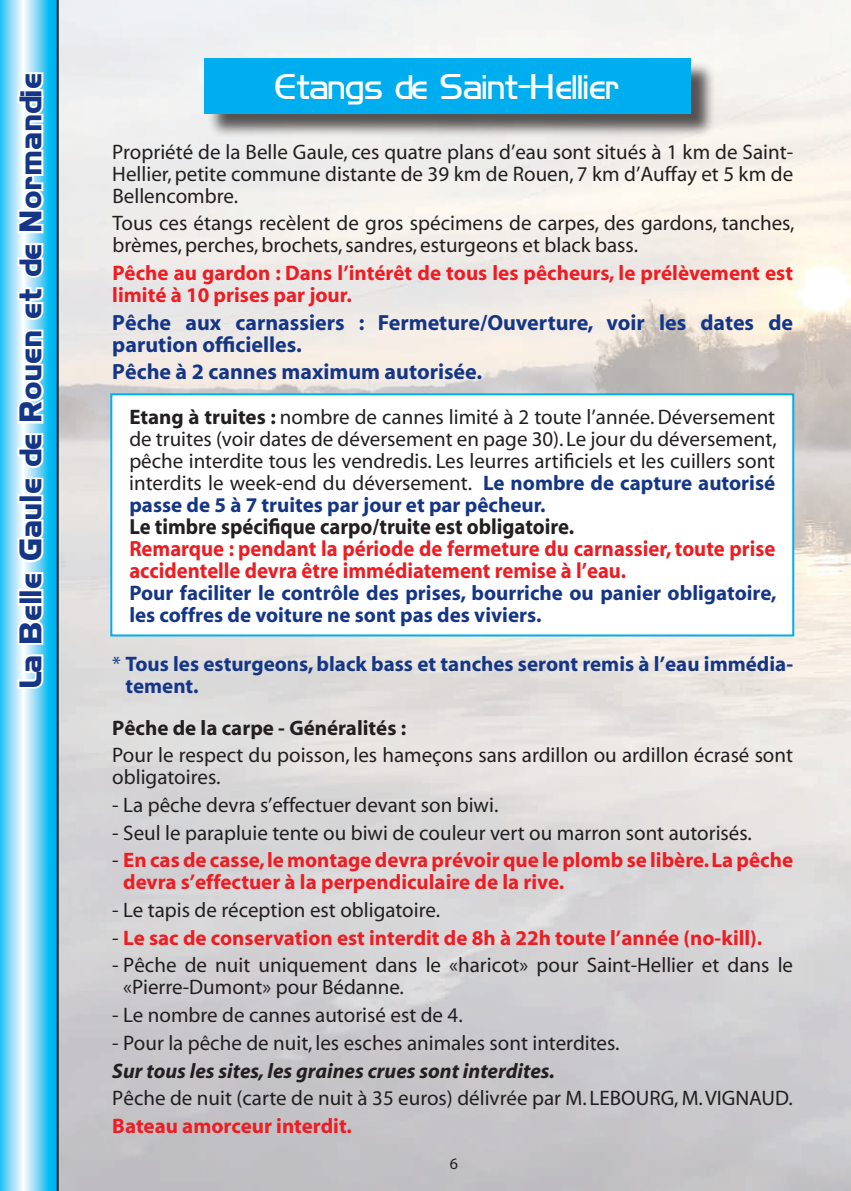
<style>
.page{position:relative;width:851px;height:1191px;background:#fff}
.page>*{position:absolute;margin:0;border:0;box-sizing:border-box;transform-origin:0 0}
.t1{font:32px "Hancock Park Light Laser";color:#fff}
.t2{font:28px "Hancock Park Bold Laser";letter-spacing:.02em;color:#153686}
.t3{font:700 22px/22px "Myriad";color:#ee1d23;scale:.94 1}
.t4{font:700 22px/22px "Myriad";color:#153686}
.t5{font:700 22px "Myriad";color:#231f20;scale:.94 1}
.t6{font:21px/22px "Myriad";color:#231f20}
.t7{font:700 21px/22px "Myriad";color:#ee1d23}
.t8{font:700 21px/22px "Myriad";color:#153686}
.t9{font:italic 700 21px "Myriad";color:#231f20}
.t10{font:700 21px "Myriad";color:#231f20}
.t11{font:16px "Myriad";color:#231f20}
.s1{font-weight:700}
.s2{font-weight:700;color:#153686}
.s3{font-weight:400}
.s4{font-weight:400;color:#231f20}
</style>
<div class="page">
<img style="left:59px;top:0;width:791px;height:1191px">
<svg style="left:0;top:0;width:57px;height:1191px;background:#69d0f5"></svg>
<svg style="left:15px;top:602px;width:32px;height:88px"></svg>
<div style="left:18px;top:596px;width:25px;height:9px;border:4px solid #fff"></div>
<div style="left:18px;top:589px;width:25px;height:8px;border:4px solid #fff"></div>
<svg style="left:15px;top:241px;width:32px;height:352px"></svg>
<svg style="left:16px;top:70px;width:31px;height:165px"></svg>
<hr style="left:57px;top:0;width:2px;height:1191px;background:#231f20">
<div style="left:207px;top:61px;width:509px;height:78px;background:#231f20;opacity:.75"></div>
<div style="left:204px;top:58px;width:487px;height:55px;background:#00aeef"></div>
<div style="left:111px;top:394px;width:682px;height:241px;background:#fff"></div>
<div style="left:110px;top:393px;width:684px;height:243px;border:2px solid #00aeef"></div>
<h2 class="t2" style="left:11px;top:686px;width:616px;rotate:-90deg">La Belle Gaule de Rouen et de Normandie</h2>
<h1 class="t1" style="left:275px;top:64px;width:346px">Etangs de Saint-Hellier</h1>
<p class="t6" style="left:112px;top:142px;width:682px;text-align:justify">Propriété de la Belle Gaule, ces quatre plans d’eau sont situés à 1 km de Saint-Hellier, petite commune distante de 39 km de Rouen, 7 km d’Auffay et 5 km de Bellencombre.</p>
<p class="t6" style="left:112px;top:213px;width:683px">Tous ces étangs recèlent de gros spécimens de carpes, des gardons, tanches, brèmes, perches, brochets,sandres, esturgeons et black bass.</p>
<p class="t7" style="left:112px;top:263px;width:682px">Pêche au gardon : Dans l’intérêt de tous les pêcheurs, le prélèvement est limité à 10 prises par jour.</p>
<p class="t4" style="left:112px;top:312px;width:682px">Pêche aux carnassiers : Fermeture/Ouverture, voir les dates de parution officielles.</p>
<p class="t4" style="left:112px;top:362px;width:371px">Pêche à 2 cannes maximum autorisée.</p>
<p class="t6" style="left:129px;top:406px;width:648px;text-align:justify"><span class="s1">Etang à truites :</span> nombre de cannes limité à 2 toute l’année. Déversement de truites (voir dates de déversement en page 30). Le jour du déversement, pêche interdite tous les vendredis. Les leurres artificiels et les cuillers sont interdits le week-end du déversement. <span class="s2">Le nombre de capture autorisé passe de 5 à 7 truites par jour et par pêcheur.</span></p>
<p class="t5" style="left:129px;top:515px;width:474px">Le timbre spécifique carpo/truite est obligatoire.</p>
<p class="t3" style="left:129px;top:538px;width:688px">Remarque : pendant la période de fermeture du carnassier, toute prise accidentelle devra être immédiatement remise à l’eau.</p>
<p class="t8" style="left:129px;top:582px;width:648px">Pour faciliter le contrôle des prises, bourriche ou panier obligatoire, les coffres de voiture ne sont pas des viviers.</p>
<p class="t8" style="left:125px;top:654px;width:669px;text-indent:-13px"><span class="s3">*</span> Tous les esturgeons, black bass et tanches seront remis à l’eau immédia&shy;tement.</p>
<p class="t10" style="left:112px;top:716px;width:295px">Pêche de la carpe - Généralités :</p>
<p class="t6" style="left:112px;top:745px;width:682px">Pour le respect du poisson, les hameçons sans ardillon ou ardillon écrasé sont obligatoires.</p>
<p class="t6" style="left:112px;top:795px;width:387px">- La pêche devra s’effectuer devant son biwi.</p>
<p class="t6" style="left:112px;top:822px;width:641px">- Seul le parapluie tente ou biwi de couleur vert ou marron sont autorisés.</p>
<p class="t7" style="left:123px;top:850px;width:671px;text-indent:-11px"><span class="s4">-</span> En cas de casse, le montage devra prévoir que le plomb se libère. La pêche devra s’effectuer à la perpendiculaire de la rive.</p>
<p class="t6" style="left:112px;top:900px;width:329px">- Le tapis de réception est obligatoire.</p>
<p class="t7" style="left:112px;top:927px;width:651px"><span class="s4">-</span> Le sac de conservation est interdit de 8h à 22h toute l’année (no-kill).</p>
<p class="t6" style="left:123px;top:955px;width:671px;text-indent:-11px">- Pêche de nuit uniquement dans le «haricot» pour Saint-Hellier et dans le «Pierre-Dumont» pour Bédanne.</p>
<p class="t6" style="left:112px;top:1005px;width:352px">- Le nombre de cannes autorisé est de 4.</p>
<p class="t6" style="left:112px;top:1032px;width:508px">- Pour la pêche de nuit, les esches animales sont interdites.</p>
<p class="t9" style="left:112px;top:1059px;width:444px">Sur tous les sites, les graines crues sont interdites.</p>
<p class="t6" style="left:112px;top:1088px;width:511px">Pêche de nuit (carte de nuit à 35 euros) délivrée par M. lebou</p>
<p class="t6" style="left:649px;top:1088px;width:145px">rg, M. VIGNAUD.</p>
<p class="t7" style="left:112px;top:1115px;width:241px">Bateau amorceur interdit.</p>
<p class="t11" style="left:449px;top:1155px;width:10px">6</p>
</div>
